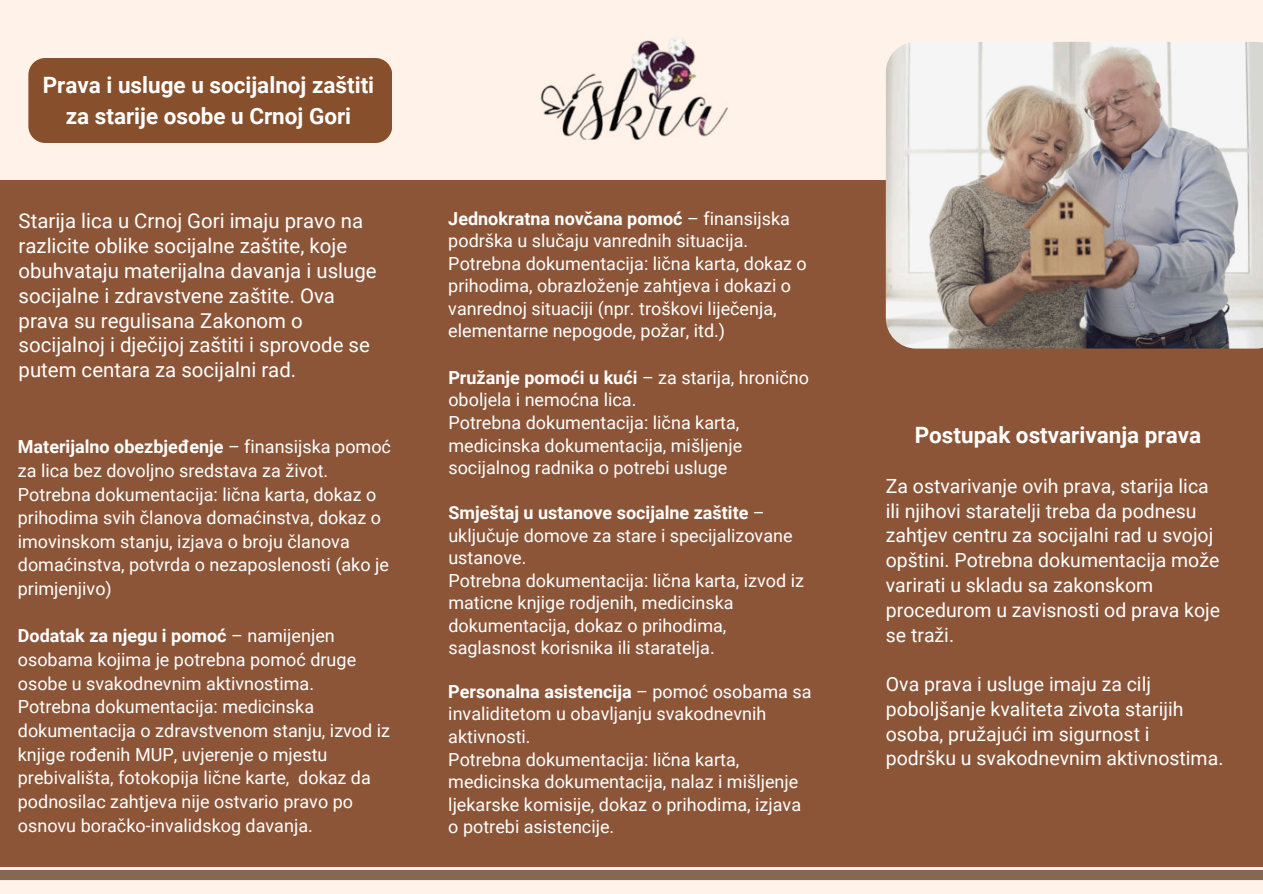
<style>
.page{position:relative;width:1263px;height:894px;background:#fff}
.page>*{position:absolute;margin:0;border:0;box-sizing:border-box;transform-origin:0 0}
.t1{font:700 22.5px/31.5px "Roboto";color:#fff;text-align:center}
.t2{font:20.4px/24.8px "Roboto";color:#fff}
.t3{font:19.5px/24.8px "Roboto";color:#fff}
.t4{font:18px/22.5px "Roboto";color:#fff}
.s1{font-weight:700}
</style>
<div class="page">
<div style="left:0;top:0;width:1263px;height:893px;background:#fff3e9"></div>
<img style="left:540px;top:38px;width:188px;height:103px">
<div style="left:0;top:180px;width:1263px;height:686px;background:#8c5538"></div>
<div style="left:0;top:869px;width:1263px;height:10px;background:#856853"></div>
<div style="left:28px;top:58px;width:364px;height:85px;background:#874f2c"></div>
<img style="left:886px;top:42px;width:377px;height:306px">
<p class="t1" style="left:43px;top:68px;width:333px">Prava i usluge u socijalnoj zaštiti za starije osobe u Crnoj Gori</p>
<p class="t2" style="left:19px;top:208px;width:359px">Starija lica u Crnoj Gori imaju pravo na razlicite oblike socijalne zaštite, koje obuhvataju materijalna davanja i usluge socijalne i zdravstvene zaštite. Ova prava su regulisana Zakonom o socijalnoj i dječijoj zaštiti i sprovode se putem centara za socijalni rad.</p>
<p class="t4" style="left:18px;top:434px;width:375px;line-height:23.5px"><span class="s1">Materijalno obezbjeđenje</span> – finansijska pomoć za lica bez dovoljno sredstava za život.<br>Potrebna dokumentacija: lična karta, dokaz o prihodima svih članova domaćinstva, dokaz o imovinskom stanju, izjava o broju članova domaćinstva, potvrda o nezaposlenosti (ako je primjenjivo)</p>
<p class="t4" style="left:18px;top:623px;width:374px;line-height:23.5px"><span class="s1">Dodatak za njegu i pomoć</span> – namijenjen osobama kojima je potrebna pomoć druge osobe u svakodnevnim aktivnostima.<br>Potrebna dokumentacija: medicinska dokumentacija o zdravstvenom stanju, izvod iz knjige rođenih MUP, uvjerenje o mjestu prebivališta, fotokopija lične karte, dokaz da podnosilac zahtjeva nije ostvario pravo po osnovu boračko-invalidskog davanja.</p>
<p class="t4" style="left:448px;top:206px;width:360px"><span class="s1">Jednokratna novčana pomoć</span> – finansijska podrška u slučaju vanrednih situacija.<br>Potrebna dokumentacija: lična karta, dokaz o prihodima, obrazloženje zahtjeva i dokazi o vanrednoj situaciji (npr. troškovi liječenja, elementarne nepogode, požar, itd.)</p>
<p class="t4" style="left:448px;top:365px;width:362px"><span class="s1">Pružanje pomoći u kući</span> – za starija, hronično oboljela i nemoćna lica.<br>Potrebna dokumentacija: lična karta, medicinska dokumentacija, mišljenje socijalnog radnika o potrebi usluge</p>
<p class="t4" style="left:448px;top:500px;width:357px"><span class="s1">Smještaj u ustanove socijalne zaštite</span> – uključuje domove za stare i specijalizovane ustanove.<br>Potrebna dokumentacija: lična karta, izvod iz maticne knjige rodjenih, medicinska dokumentacija, dokaz o prihodima, saglasnost korisnika ili staratelja.</p>
<p class="t4" style="left:448px;top:679px;width:365px"><span class="s1">Personalna asistencija</span> – pomoć osobama sa invaliditetom u obavljanju svakodnevnih aktivnosti.<br>Potrebna dokumentacija: lična karta, medicinska dokumentacija, nalaz i mišljenje ljekarske komisije, dokaz o prihodima, izjava o potrebi asistencije.</p>
<p class="t1" style="left:915px;top:418px;width:288px">Postupak ostvarivanja prava</p>
<p class="t3" style="left:886px;top:472px;width:336px">Za ostvarivanje ovih prava, starija lica ili njihovi staratelji treba da podnesu zahtjev centru za socijalni rad u svojoj opštini. Potrebna dokumentacija može varirati u skladu sa zakonskom procedurom u zavisnosti od prava koje se traži.</p>
<p class="t3" style="left:886px;top:670px;width:339px">Ova prava i usluge imaju za cilj poboljšanje kvaliteta zivota starijih osoba, pružajući im sigurnost i podršku u svakodnevnim aktivnostima.</p>
</div>
